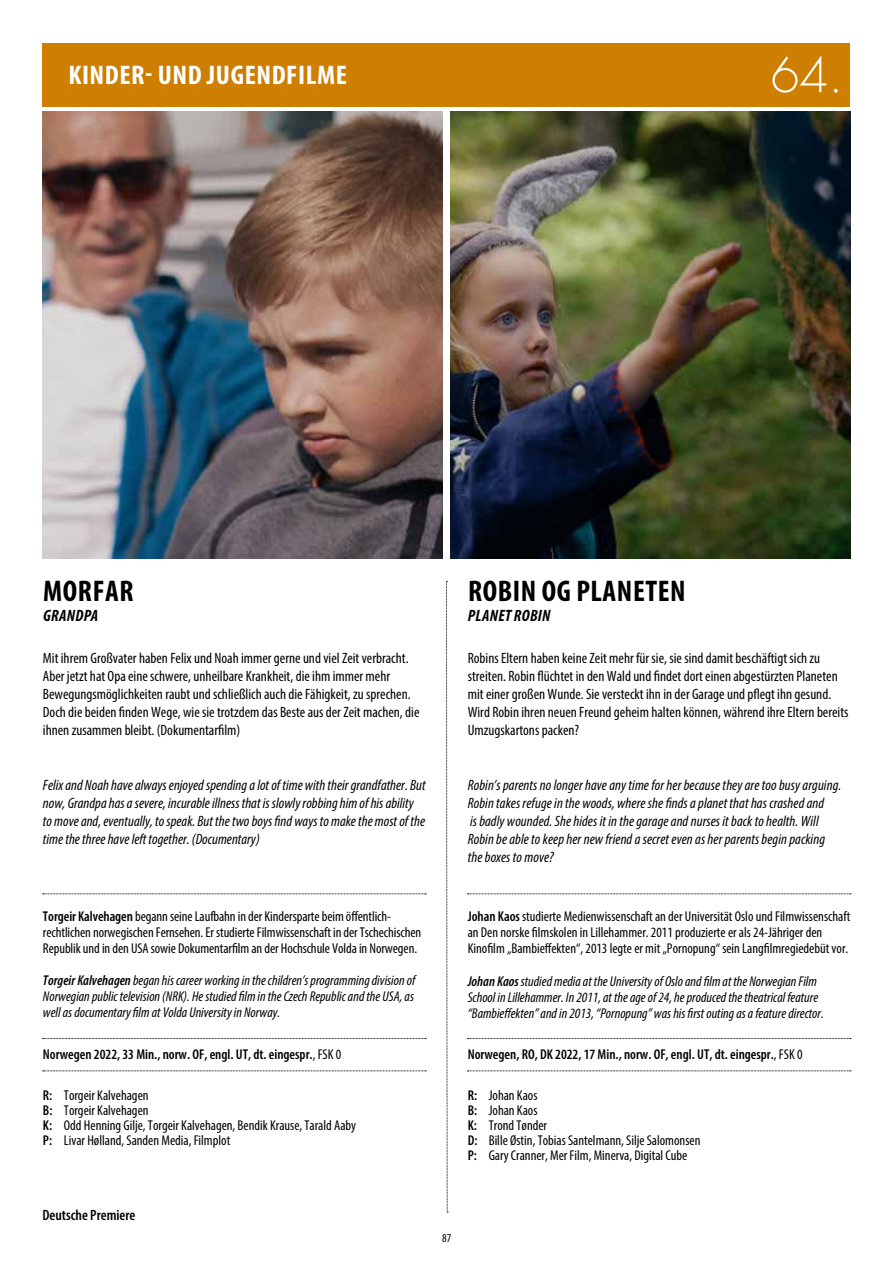
<style>
.page{position:relative;width:893px;height:1263px;background:#fff}
.page>*{position:absolute;margin:0;border:0;box-sizing:border-box;transform-origin:0 0}
.t1{font:700 condensed 30px "Myriad Pro";letter-spacing:.02em;color:#000}
.t2{font:700 condensed 27px "Myriad Pro";letter-spacing:.02em;color:#fff;scale:1.05 1}
.t3{font:italic 700 condensed 16.5px "Myriad Pro";letter-spacing:.02em;color:#000}
.t4{font:condensed 15px/18px "Myriad Pro";color:#000}
.t5{font:italic condensed 15px/18px "Myriad Pro";letter-spacing:.005em;color:#000}
.t6{font:600 condensed 15px "Myriad Pro";color:#000}
.t7{font:condensed 14.25px/15px "Myriad Pro";color:#000}
.t8{font:italic condensed 14.25px/16px "Myriad Pro";color:#000}
.t9{font:600 condensed 14.25px "Myriad Pro";color:#000}
.t10{font:condensed 12px "Myriad Pro";color:#000}
.s1{font-weight:600}
.s2{font-weight:400}
</style>
<div class="page">
<img style="left:43px;top:112px;width:399px;height:446px">
<svg style="left:446px;top:581px;width:2px;height:632px"></svg>
<img style="left:451px;top:112px;width:399px;height:446px">
<svg style="left:467px;top:893px;width:384px;height:1px"></svg>
<svg style="left:467px;top:1038px;width:384px;height:1px"></svg>
<svg style="left:467px;top:1071px;width:384px;height:1px"></svg>
<svg style="left:43px;top:893px;width:383px;height:1px"></svg>
<svg style="left:43px;top:1038px;width:383px;height:1px"></svg>
<svg style="left:43px;top:1071px;width:383px;height:1px"></svg>
<div style="left:43px;top:43px;width:807px;height:64px;background:#ce7e00"></div>
<svg style="left:772px;top:56px;width:54px;height:37px"></svg>
<svg style="left:834px;top:89px;width:4px;height:4px"></svg>
<h2 class="t2" style="left:68px;top:58px;width:267px">KINDER- UND JUGENDFILME</h2>
<h1 class="t1" style="left:43px;top:572px;width:92px">MORFAR</h1>
<p class="t3" style="left:43px;top:605px;width:57px">GRANDPA</p>
<p class="t4" style="left:43px;top:649px;width:378px">Mit ihrem Großvater haben Felix und Noah immer gerne und viel Zeit verbracht.<br>Aber jetzt hat Opa eine schwere, unheilbare Krankheit, die ihm immer mehr Bewegungsmöglichkeiten raubt und schließlich auch die Fähigkeit, zu sprechen.<br>Doch die beiden finden Wege, wie sie trotzdem das Beste aus der Zeit machen, die ihnen zusammen bleibt. (Dokumentarfilm)</p>
<p class="t5" style="left:43px;top:776px;width:384px">Felix and Noah have always enjoyed spending a lot of time with their grandfather. But now, Grandpa has a severe, incurable illness that is slowly robbing him of his ability to move and, eventually, to speak. But the two boys find ways to make the most of the time the three have left together. (Documentary)</p>
<h1 class="t1" style="left:468px;top:572px;width:219px">ROBIN OG PLANETEN</h1>
<p class="t3" style="left:468px;top:605px;width:84px">PLANET ROBIN</p>
<p class="t4" style="left:468px;top:649px;width:382px">Robins Eltern haben keine Zeit mehr für sie, sie sind damit beschäftigt sich zu streiten. Robin flüchtet in den Wald und findet dort einen abgestürzten Planeten mit einer großen Wunde. Sie versteckt ihn in der Garage und pflegt ihn gesund.<br>Wird Robin ihren neuen Freund geheim halten können, während ihre Eltern bereits Umzugskartons packen?</p>
<p class="t5" style="left:468px;top:776px;width:375px">Robin’s parents no longer have any time for her because they are too busy arguing.<br>Robin takes refuge in the woods, where she finds a planet that has crashed and<br>is badly wounded. She hides it in the garage and nurses it back to health. Will Robin be able to keep her new friend a secret even as her parents begin packing the boxes to move?</p>
<p class="t7" style="left:43px;top:908px;width:380px;line-height:16px"><span class="s1">Torgeir Kalvehagen</span> begann seine Laufbahn in der Kindersparte beim öffentlich&shy;rechtlichen norwegischen Fernsehen. Er studierte Filmwissenschaft in der Tschechischen<br>Republik und in den USA sowie Dokumentarfilm an der Hochschule Volda in Norwegen.</p>
<p class="t8" style="left:43px;top:972px;width:374px;text-align:justify"><span class="s1">Torgeir Kalvehagen</span> began his career working in the children’s programming division of Norwegian public television (NRK). He studied film in the Czech Republic and the USA, as well as documentary film at Volda University in Norway.</p>
<p class="t9" style="left:43px;top:1046px;width:300px">Norwegen 2022, 33 Min., norw. OF, engl. UT, dt. eingespr.<span class="s2">, FSK 0</span></p>
<p class="t7" style="left:43px;top:1087px;width:315px"><span class="s1">R:</span> Torgeir Kalvehagen<br><span class="s1">B:</span> Torgeir Kalvehagen<br><span class="s1">K:</span> Odd Henning Gilje, Torgeir Kalvehagen, Bendik Krause, Tarald Aaby <span class="s1">P:</span> Livar Hølland, Sanden Media, Filmplot</p>
<p class="t6" style="left:43px;top:1205px;width:95px">Deutsche Premiere</p>
<p class="t7" style="left:468px;top:908px;width:384px;line-height:16px"><span class="s1">Johan Kaos</span> studierte Medienwissenschaft an der Universität Oslo und Filmwissenschaft an Den norske filmskolen in Lillehammer. 2011 produzierte er als 24-Jähriger den<br>Kinofilm „Bambieffekten“, 2013 legte er mit „Pornopung“ sein Langfilmregiedebüt vor.</p>
<p class="t8" style="left:468px;top:973px;width:358px"><span class="s1">Johan Kaos</span> studied media at the University of Oslo and film at the Norwegian Film<br>School in Lillehammer. In 2011, at the age of 24, he produced the theatrical feature “Bambieffekten” and in 2013, “Pornopung” was his first outing as a feature director.</p>
<p class="t9" style="left:468px;top:1046px;width:336px">Norwegen, RO, DK 2022, 17 Min., norw. OF, engl. UT, dt. eingespr.<span class="s2">, FSK 0</span></p>
<p class="t7" style="left:468px;top:1087px;width:234px"><span class="s1">R:</span> Johan Kaos<br><span class="s1">B:</span> Johan Kaos<br><span class="s1">K:</span> Trond Tønder<br><span class="s1">D:</span> Bille Østin, Tobias Santelmann, Silje Salomonsen<br><span class="s1">P:</span> Gary Cranner, Mer Film, Minerva, Digital Cube</p>
<p class="t10" style="left:442px;top:1231px;width:11px">87</p>
</div>
